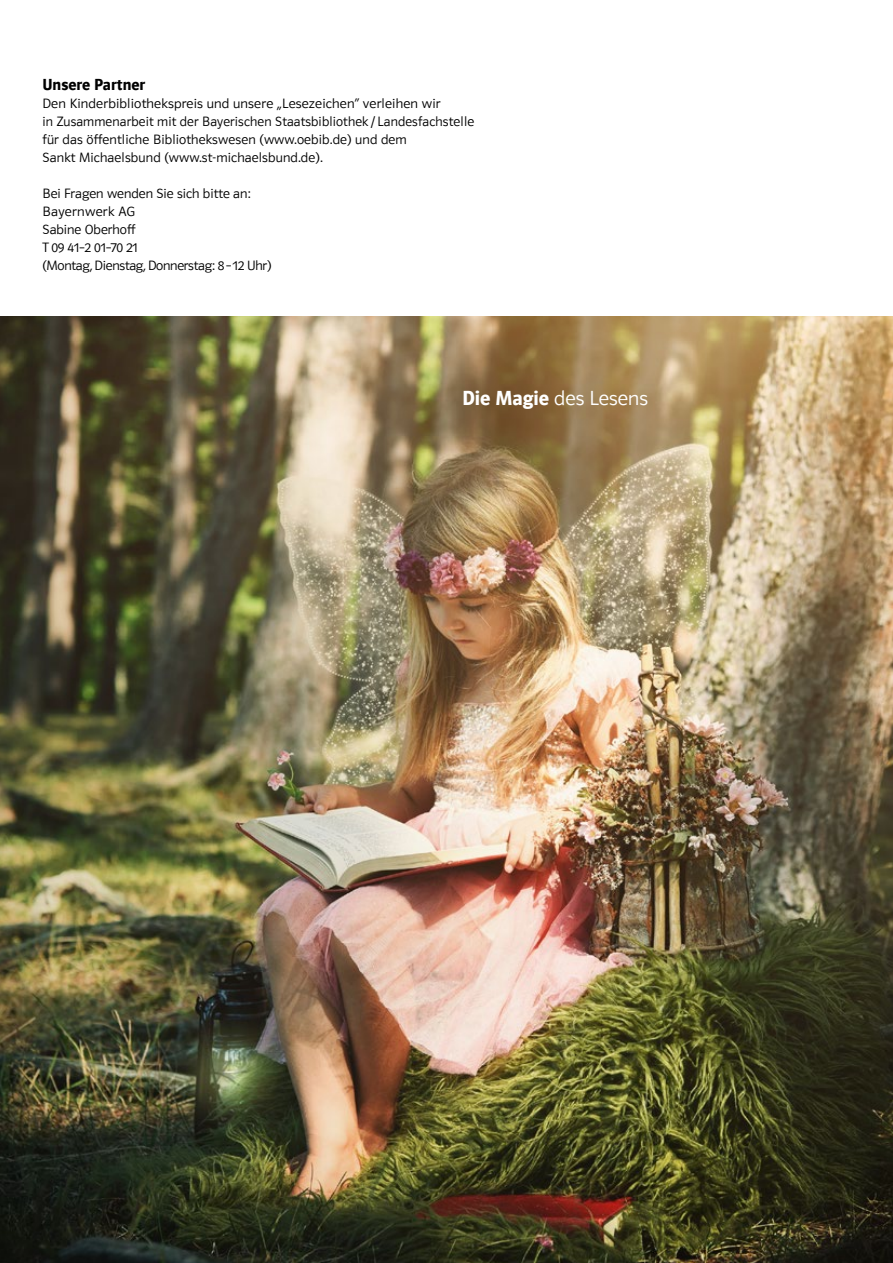
<style>
.page{position:relative;width:893px;height:1263px;background:#fff}
.page>*{position:absolute;margin:0;border:0;box-sizing:border-box;transform-origin:0 0}
.t1{font:21px "Polo";color:#fff}
.t2{font:700 16.5px "Polo";color:#000}
.t3{font:13.95px/18px "Polo";letter-spacing:.01em;color:#000}
.s1{font-weight:700}
</style>
<div class="page">
<img style="left:0;top:317px;width:893px;height:946px">
<p class="t2" style="left:43px;top:76px;width:104px">Unsere Partner</p>
<p class="t3" style="left:43px;top:95px;width:433px">Den Kinderbibliothekspreis und unsere „Lesezeichen“ verleihen wir<br>in Zusammenarbeit mit der Bayerischen Staatsbibliothek / Landesfachstelle für das öffentliche Bibliothekswesen (www.oebib.de) und dem<br>Sankt Michaelsbund (www.st-michaelsbund.de).</p>
<p class="t3" style="left:43px;top:184px;width:230px">Bei Fragen wenden Sie sich bitte an:<br>Bayernwerk AG<br>Sabine Oberhoff<br>T 09 41–2 01–70 21<br>(Montag, Dienstag, Donnerstag: 8–12 Uhr)</p>
<h1 class="t1" style="left:462px;top:386px;width:187px"><span class="s1">Die Magie</span> des Lesens</h1>
</div>
